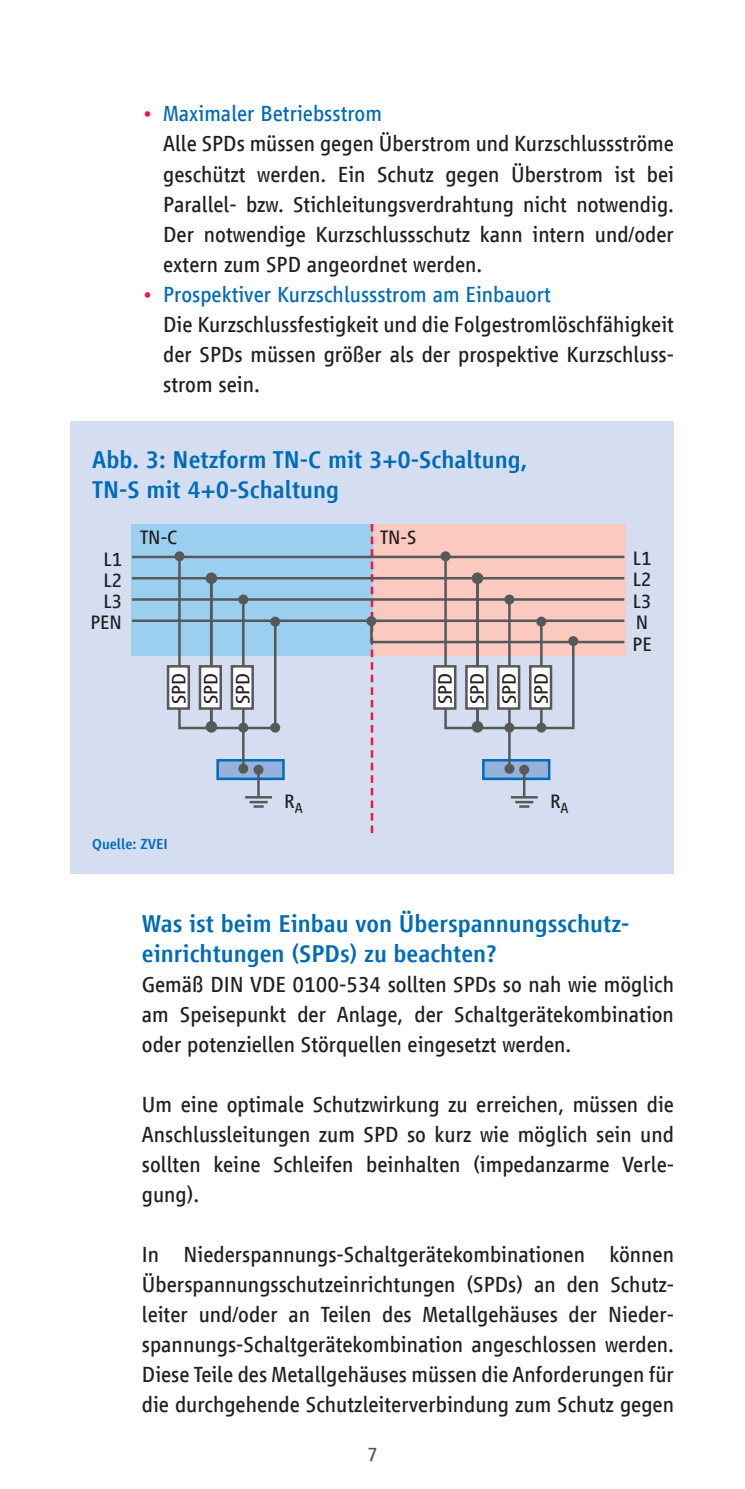
<style>
.page{position:relative;width:745px;height:1489px;background:#fff}
.page>*{position:absolute;margin:0;border:0;box-sizing:border-box;transform-origin:0 0}
.t1{font:500 25px/30px "Vialog LT Com";color:#006cb7}
.t2{font:22.5px/30px "Vialog LT Com";color:#231f20;text-align:justify}
.t3{font:20px/32px "Vialog LT Com";color:#231f20;text-align:justify}
.t4{font:20px "Vialog LT Com";color:#57585a}
.t5{font:500 15px "Vialog LT Com";color:#006cb7}
.s1{color:#ed1845}
.s2{color:#006cb7}
</style>
<div class="page">
<div style="left:71px;top:422px;width:602px;height:451px;background:#d4def0"></div>
<div style="left:131px;top:523px;width:241px;height:132px;background:#9bcff0"></div>
<div style="left:205px;top:721px;width:12px;height:11px;background:#57585a;border-radius:50%"></div>
<div style="left:270px;top:722px;width:10px;height:10px;background:#57585a;border-radius:50%"></div>
<svg style="left:177px;top:553px;width:101px;height:177px"></svg>
<div style="left:174px;top:551px;width:10px;height:10px;background:#57585a;border-radius:50%"></div>
<div style="left:167px;top:665px;width:23px;height:44px;background:#fff;border:2px solid #57585a"></div>
<div style="left:199px;top:665px;width:23px;height:44px;background:#fff;border:2px solid #57585a"></div>
<div style="left:230px;top:665px;width:24px;height:44px;background:#fff;border:2px solid #57585a"></div>
<hr style="left:132px;top:619px;width:492px;height:3px;background:#57585a">
<hr style="left:132px;top:598px;width:492px;height:2px;background:#57585a">
<hr style="left:132px;top:577px;width:492px;height:2px;background:#57585a">
<hr style="left:132px;top:555px;width:492px;height:3px;background:#57585a">
<svg style="left:368px;top:524px;width:258px;height:309px"></svg>
<div style="left:216px;top:759px;width:68px;height:21px;background:#96b2dc;border:2px solid #006cb7"></div>
<hr style="left:257px;top:769px;width:2px;height:28px;background:#57585a">
<div style="left:253px;top:764px;width:10px;height:10px;background:#57585a;border-radius:50%"></div>
<hr style="left:245px;top:796px;width:27px;height:2px;background:#57585a">
<hr style="left:249px;top:800px;width:18px;height:3px;background:#57585a">
<svg style="left:253px;top:805px;width:10px;height:2px"></svg>
<hr style="left:508px;top:728px;width:2px;height:40px;background:#57585a">
<div style="left:504px;top:763px;width:10px;height:10px;background:#57585a;border-radius:50%"></div>
<hr style="left:242px;top:728px;width:2px;height:40px;background:#57585a">
<div style="left:238px;top:763px;width:10px;height:10px;background:#57585a;border-radius:50%"></div>
<p class="t2" style="left:163px;top:99px;width:512px;text-align:left;text-indent:-21px"><span class="s1">•</span> <span class="s2">Maximaler Betriebsstrom<br></span>Alle SPDs müssen gegen Überstrom und Kurzschlussströme geschützt werden. Ein Schutz gegen Überstrom ist bei Parallel- bzw. Stichleitungsverdrahtung nicht notwendig.<br>Der notwendige Kurzschlussschutz kann intern und/oder extern zum SPD angeordnet werden.</p>
<p class="t2" style="left:163px;top:279px;width:512px;text-align:left;text-indent:-21px"><span class="s1">•</span> <span class="s2">Prospektiver Kurzschlussstrom am Einbauort<br></span>Die Kurzschlussfestigkeit und die Folgestromlöschfähigkeit der SPDs müssen größer als der prospektive Kurzschluss&shy;strom sein.</p>
<p class="t1" style="left:92px;top:445px;width:436px">Abb. 3: Netzform TN-C mit 3+0-Schaltung,<br>TN-S mit 4+0-Schaltung</p>
<p class="t3" style="left:90px;top:548px;width:33px;line-height:21.2px;text-align:right">L1<br>L2<br>L3<br>PEN</p>
<p class="t3" style="left:140px;top:521px;width:39px">TN-C</p>
<p class="t3" style="left:380px;top:521px;width:38px">TN-S</p>
<p class="t3" style="left:163px;top:704px;width:33px;rotate:-90deg">SPD SPD SPD</p>
<p class="t3" style="left:429px;top:704px;width:33px;rotate:-90deg">SPD SPD SPD SPD</p>
<p class="t3" style="left:284px;top:785px;width:20px">R<sub>A</sub></p>
<p class="t3" style="left:549px;top:785px;width:20px">R<sub>A</sub></p>
<p class="t5" style="left:92px;top:835px;width:77px">Quelle: ZVEI</p>
<p class="t3" style="left:632px;top:547px;width:21px;line-height:21.5px;text-align:left">L1<br>L2<br>L3<br>N<br>PE</p>
<p class="t1" style="left:142px;top:908px;width:488px">Was ist beim Einbau von Überspannungsschutz&shy;einrichtungen (SPDs) zu beachten?</p>
<p class="t2" style="left:142px;top:969px;width:533px">Gemäß DIN VDE 0100-534 sollten SPDs so nah wie möglich am Speisepunkt der Anlage, der Schaltgerätekombination oder potenziellen Störquellen eingesetzt werden.</p>
<p class="t2" style="left:142px;top:1089px;width:533px">Um eine optimale Schutzwirkung zu erreichen, müssen die Anschlussleitungen zum SPD so kurz wie möglich sein und sollten keine Schleifen beinhalten (impedanzarme Verle&shy;gung).</p>
<p class="t2" style="left:142px;top:1239px;width:533px">In Niederspannungs-Schaltgerätekombinationen können Überspannungsschutzeinrichtungen (SPDs) an den Schutz&shy;leiter und/oder an Teilen des Metallgehäuses der Nieder&shy;spannungs-Schaltgerätekombination angeschlossen werden.<br>Diese Teile des Metallgehäuses müssen die Anforderungen für die durchgehende Schutzleiterverbindung zum Schutz gegen</p>
<p class="t4" style="left:367px;top:1442px;width:12px">7</p>
</div>
